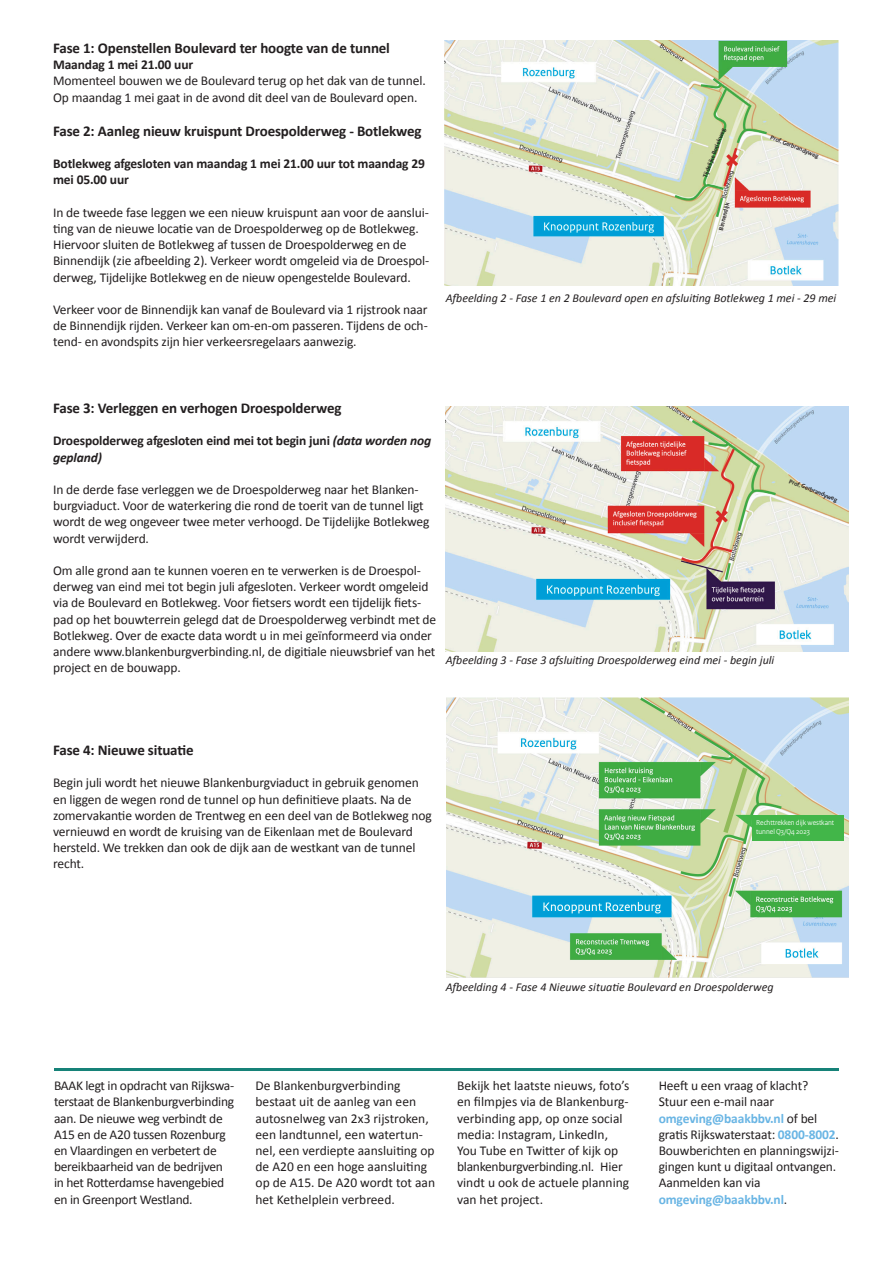
<style>
.page{position:relative;width:893px;height:1263px;background:#fff}
.page>*{position:absolute;margin:0;border:0;box-sizing:border-box;transform-origin:0 0}
.t1{font:700 15px "Calibri";letter-spacing:-.01em;color:#231f20}
.t2{font:13.5px/16.2px "Calibri";letter-spacing:-.01em;color:#231f20}
.t3{font:700 13.5px/16.2px "Calibri";letter-spacing:-.01em;color:#231f20}
.t4{font:italic 12px "Calibri";color:#231f20}
.t5{font:7.5px/9px "Rijksoverheid Sans Heading";color:#fff}
.t6{font:700 6.3px "Rijksoverheid Sans Heading";color:#231f20}
.s1{font-style:italic}
.s2{font-weight:700;color:#69b5e4}
</style>
<div class="page">
<hr style="left:54px;top:1068px;width:785px;height:3px;background:#168278">
<img style="left:445px;top:41px;width:393px;height:245px">
<img style="left:446px;top:407px;width:403px;height:245px">
<img style="left:446px;top:697px;width:403px;height:281px">
<div style="left:752px;top:815px;width:91px;height:25px;background:#42b649"></div>
<svg style="left:720px;top:762px;width:32px;height:76px;background:#bed597"></svg>
<p class="t1" style="left:53px;top:37px;width:338px">Fase 1: Openstellen Boulevard ter hoogte van de tunnel</p>
<p class="t3" style="left:53px;top:56px;width:142px">Maandag 1 mei 21.00 uur</p>
<p class="t2" style="left:53px;top:72px;width:374px">Momenteel bouwen we de Boulevard terug op het dak van de tunnel.<br>Op maandag 1 mei gaat in de avond dit deel van de Boulevard open.</p>
<p class="t1" style="left:53px;top:120px;width:370px">Fase 2: Aanleg nieuw kruispunt Droespolderweg - Botlekweg</p>
<p class="t3" style="left:53px;top:155px;width:373px">Botlekweg afgesloten van maandag 1 mei 21.00 uur tot maandag 29 mei 05.00 uur</p>
<p class="t2" style="left:53px;top:204px;width:378px">In de tweede fase leggen we een nieuw kruispunt aan voor de aanslui&shy;ting van de nieuwe locatie van de Droespolderweg op de Botlekweg.<br>Hiervoor sluiten de Botlekweg af tussen de Droespolderweg en de Binnendijk (zie afbeelding 2). Verkeer wordt omgeleid via de Droespol&shy;derweg, Tijdelijke Botlekweg en de nieuw opengestelde Boulevard.</p>
<p class="t2" style="left:53px;top:301px;width:376px;text-align:justify">Verkeer voor de Binnendijk kan vanaf de Boulevard via 1 rijstrook naar de Binnendijk rijden. Verkeer kan om-en-om passeren. Tijdens de och&shy;tend- en avondspits zijn hier verkeersregelaars aanwezig.</p>
<p class="t6" style="left:702px;top:176px;width:54px;rotate:-69deg">Tijdelijke Botlekweg</p>
<p class="t6" style="left:717px;top:229px;width:30px;rotate:-76deg">Binnendijk</p>
<p class="t6" style="left:772px;top:134px;width:53px;rotate:22deg">Prof. Gerbrandyweg</p>
<p class="t4" style="left:446px;top:290px;width:392px">Afbeelding 2 - Fase 1 en 2 Boulevard open en afsluiting Botlekweg 1 mei - 29 mei</p>
<p class="t1" style="left:53px;top:397px;width:290px">Fase 3: Verleggen en verhogen Droespolderweg</p>
<p class="t3" style="left:53px;top:432px;width:380px">Droespolderweg afgesloten eind mei tot begin juni <span class="s1">(data worden nog gepland)</span></p>
<p class="t2" style="left:53px;top:481px;width:378px">In de derde fase verleggen we de Droespolderweg naar het Blanken&shy;burgviaduct. Voor de waterkering die rond de toerit van de tunnel ligt wordt de weg ongeveer twee meter verhoogd. De Tijdelijke Botlekweg wordt verwijderd.</p>
<p class="t2" style="left:53px;top:562px;width:385px">Om alle grond aan te kunnen voeren en te verwerken is de Droespol&shy;derweg van eind mei tot begin juli afgesloten. Verkeer wordt omgeleid via de Boulevard en Botlekweg. Voor fietsers wordt een tijdelijk fiets&shy;pad op het bouwterrein gelegd dat de Droespolderweg verbindt met de Botlekweg. Over de exacte data wordt u in mei geïnformeerd via onder andere www.blankenburgverbinding.nl, de digitiale nieuwsbrief van het project en de bouwapp.</p>
<p class="t4" style="left:446px;top:651px;width:330px">Afbeelding 3 - Fase 3 afsluiting Droespolderweg eind mei - begin juli</p>
<p class="t6" style="left:791px;top:477px;width:53px;rotate:22deg">Prof. Gerbrandyweg</p>
<p class="t1" style="left:53px;top:739px;width:142px">Fase 4: Nieuwe situatie</p>
<p class="t2" style="left:53px;top:774px;width:380px">Begin juli wordt het nieuwe Blankenburgviaduct in gebruik genomen en liggen de wegen rond de tunnel op hun definitieve plaats. Na de zomervakantie worden de Trentweg en een deel van de Botlekweg nog vernieuwd en wordt de kruising van de Eikenlaan met de Boulevard hersteld. We trekken dan ook de dijk aan de westkant van de tunnel recht.</p>
<p class="t5" style="left:756px;top:818px;width:80px">Rechttrekken dijk westkant tunnel Q3/Q4 2023</p>
<p class="t4" style="left:446px;top:979px;width:329px">Afbeelding 4 - Fase 4 Nieuwe situatie Boulevard en Droespolderweg</p>
<p class="t2" style="left:54px;top:1077px;width:182px">BAAK legt in opdracht van Rijkswa&shy;terstaat de Blankenburgverbinding aan. De nieuwe weg verbindt de<br>A15 en de A20 tussen Rozenburg en Vlaardingen en verbetert de bereikbaarheid van de bedrijven in het Rotterdamse havengebied en in Greenport Westland.</p>
<p class="t2" style="left:256px;top:1077px;width:181px">De Blankenburgverbinding bestaat uit de aanleg van een autosnelweg van 2x3 rijstroken, een landtunnel, een watertun&shy;nel, een verdiepte aansluiting op de A20 en een hoge aansluiting op de A15. De A20 wordt tot aan het Kethelplein verbreed.</p>
<p class="t2" style="left:457px;top:1077px;width:174px">Bekijk het laatste nieuws, foto’s en filmpjes via de Blankenburg&shy;verbinding app, op onze social media: Instagram, LinkedIn,<br>You Tube en Twitter of kijk op blankenburgverbinding.nl. Hier vindt u ook de actuele planning van het project.</p>
<p class="t2" style="left:659px;top:1077px;width:182px">Heeft u een vraag of klacht?<br>Stuur een e-mail naar <span class="s2">omgeving@baakbbv.nl</span> of bel gratis Rijkswaterstaat: <span class="s2">0800-8002</span>.<br>Bouwberichten en planningswijzi&shy;gingen kunt u digitaal ontvangen.<br>Aanmelden kan via <span class="s2">omgeving@baakbbv.nl</span>.</p>
</div>
